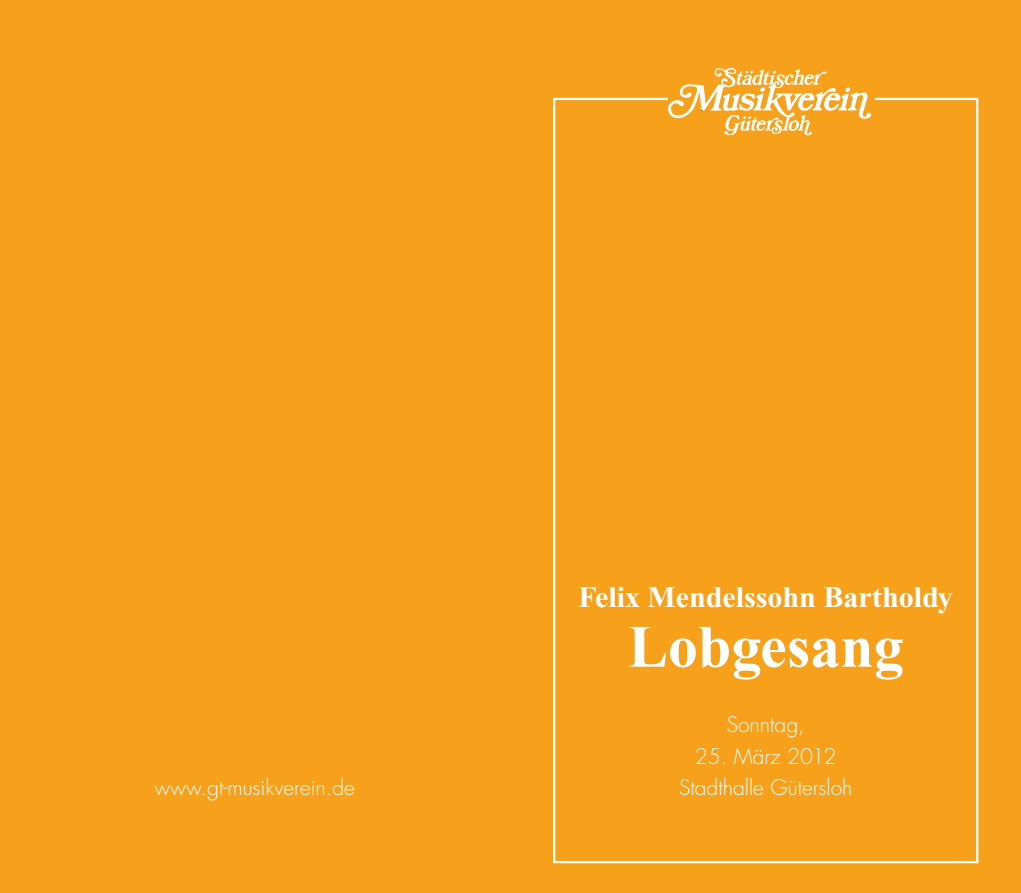
<style>
.page{position:relative;width:1021px;height:893px;background:#fff}
.page>*{position:absolute;margin:0;border:0;box-sizing:border-box;transform-origin:0 0}
.t1{font:700 60px "Times New Roman";color:#fff}
.t2{font:700 30px "Times New Roman";color:#fff}
.t3{font:300 21px/31.5px "Futura LT";color:#fff;text-align:center}
</style>
<div class="page">
<div style="left:0;top:0;width:523px;height:893px;background:#f6a01b"></div>
<div style="left:498px;top:0;width:522px;height:893px;background:#f6a01b"></div>
<svg style="left:679px;top:68px;width:189px;height:29px"></svg>
<svg style="left:553px;top:97px;width:426px;height:767px"></svg>
<p class="t3" style="left:154px;top:772px;width:202px">www.gt-musikverein.de</p>
<h2 class="t2" style="left:578px;top:580px;width:376px">Felix Mendelssohn Bartholdy</h2>
<h1 class="t1" style="left:628px;top:613px;width:277px">Lobgesang</h1>
<p class="t3" style="left:726px;top:709px;width:80px">Sonntag,</p>
<p class="t3" style="left:679px;top:741px;width:175px">25. März 2012<br>Stadthalle Gütersloh</p>
</div>
